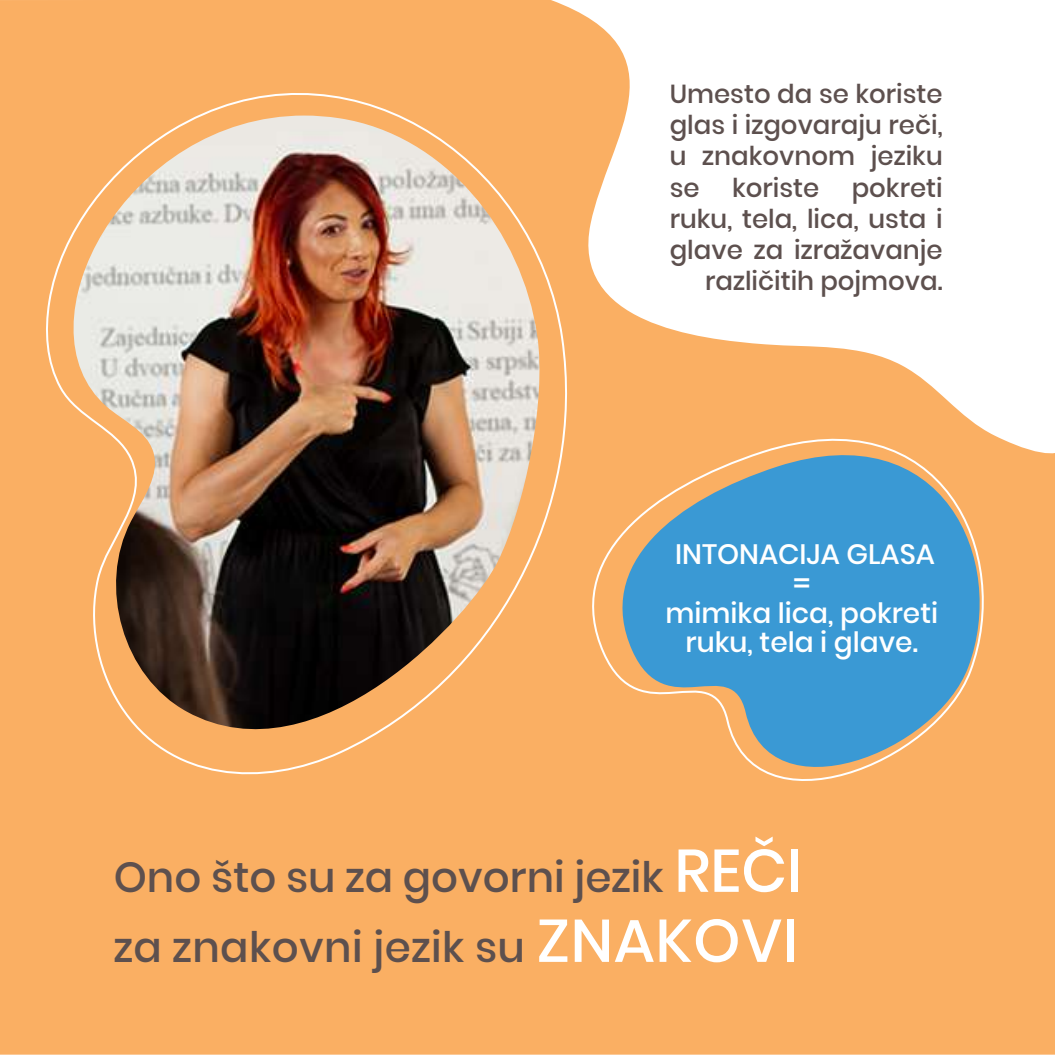
<style>
.page{position:relative;width:1055px;height:1055px;background:#fff}
.page>*{position:absolute;margin:0;border:0;box-sizing:border-box;transform-origin:0 0}
.t1{font:500 42px/70px "Poppins";color:#5d504e}
.t2{font:500 28px/29.6px "Poppins";color:#fff;text-align:center}
.t3{font:500 26px/31.2px "Poppins";color:#5d504e;text-align:right}
.s1{font-size:60px;color:#fff}
</style>
<div class="page">
<div style="left:0;top:0;width:1054px;height:1054px;background:#faaf63"></div>
<svg style="left:0;top:1054px;width:1054px;height:1px"></svg>
<div style="left:14px;top:115px;width:28px;height:668px;background:#faaf63"></div>
<img style="left:42px;top:28px;width:517px;height:759px">
<svg style="left:551px;top:0;width:503px;height:463px"></svg>
<svg style="left:559px;top:391px;width:454px;height:444px;background:#aca894"></svg>
<p class="t3" style="left:669px;top:78px;width:274px">Umesto da se koriste glas i izgovaraju reči, u znakovnom jeziku se koriste pokreti ruku, tela, lica, usta i glave za izražavanje različitih pojmova.</p>
<p class="t2" style="left:665px;top:539px;width:274px">INTONACIJA GLASA =<br>mimika lica, pokreti ruku, tela i glave.</p>
<h1 class="t1" style="left:114px;top:842px;width:689px">Ono što su za govorni jezik <span class="s1">REČI </span>za znakovni jezik su <span class="s1">ZNAKOVI</span></h1>
</div>
